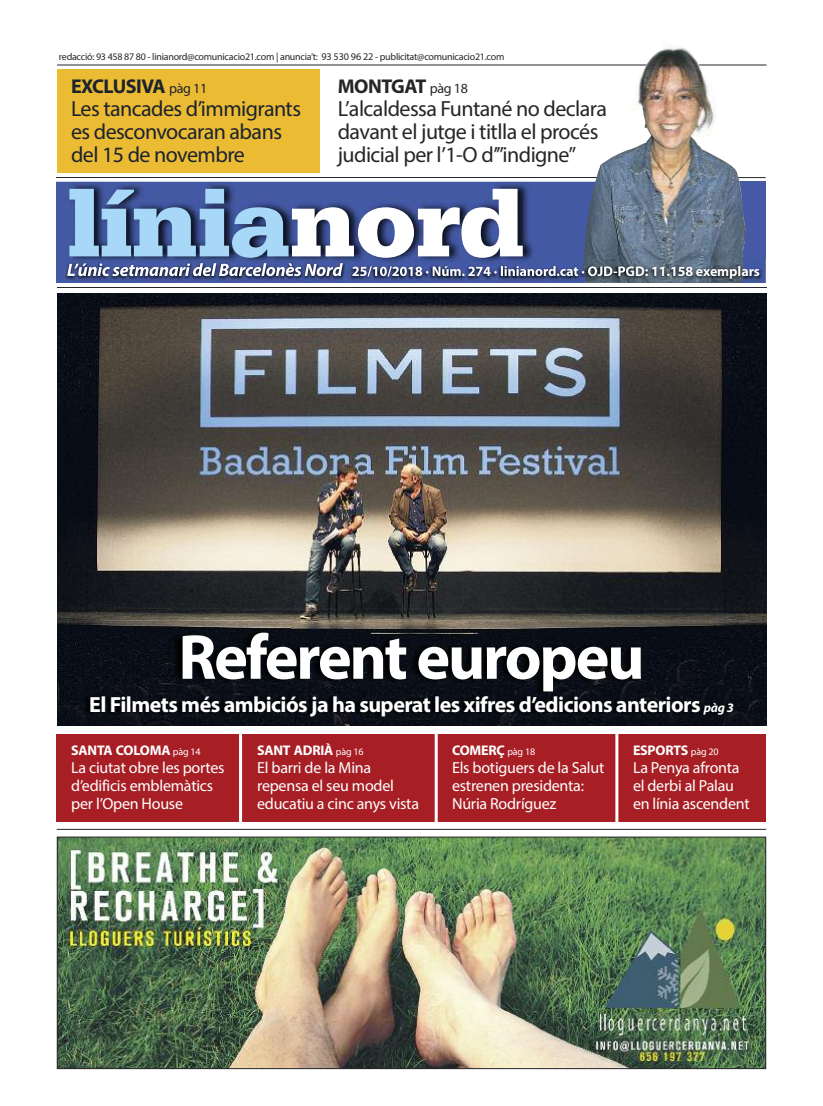
<style>
.page{position:relative;width:823px;height:1106px;background:#fff}
.page>*{position:absolute;margin:0;border:0;box-sizing:border-box;transform-origin:0 0}
.t1{font:900 100px "Serifa";letter-spacing:-.01em;color:#a7d8f7}
.t2{font:700 64px "Myriad Pro";letter-spacing:-.035em;color:#fff}
.t3{font:22px/23px "Myriad Pro";letter-spacing:-.025em;color:#272627}
.t4{font:700 22px "Myriad Pro";letter-spacing:-.025em;color:#fff}
.t5{font:22px/23px "Myriad Pro";letter-spacing:-.025em;color:#1c232d}
.t6{font:700 20px "Myriad Pro";letter-spacing:-.025em;color:#1c232d}
.t7{font:700 20px "Myriad Pro";letter-spacing:-.025em;color:#272627}
.t8{font:16px/18px "Myriad Pro";letter-spacing:-.015em;color:#fff}
.t9{font:700 14px "Myriad Pro";letter-spacing:-.015em;color:#fff}
.t10{font:10px "Myriad Pro";letter-spacing:-.025em;color:#272627}
.s1{font-size:10.2px}
.s2{font-weight:400;font-size:14px}
.s3{color:#fff}
.s4{font-style:italic;font-size:13px}
.s5{font-weight:400;font-size:10px}
</style>
<div class="page">
<img style="left:59px;top:838px;width:704px;height:229px">
<div style="left:57px;top:836px;width:708px;height:233px;border:1px solid #272627"></div>
<hr style="left:57px;top:829px;width:708px;height:1px;background:#23262b">
<div style="left:56px;top:182px;width:709px;height:101px;background:#4659a4"></div>
<hr style="left:57px;top:65px;width:709px;height:1px;background:#23262b">
<hr style="left:56px;top:177px;width:709px;height:1px;background:#23262b">
<img style="left:582px;top:47px;width:163px;height:212px">
<img style="left:626px;top:259px;width:141px;height:35px">
<img style="left:743px;top:259px;width:1px;height:24px">
<img style="left:626px;top:287px;width:140px;height:1px">
<img style="left:741px;top:259px;width:2px;height:24px">
<img style="left:56px;top:165px;width:528px;height:129px">
<img style="left:56px;top:182px;width:528px;height:101px">
<img style="left:56px;top:177px;width:528px;height:1px">
<img style="left:584px;top:165px;width:42px;height:94px">
<img style="left:362px;top:259px;width:264px;height:29px">
<img style="left:345px;top:288px;width:281px;height:6px">
<img style="left:582px;top:259px;width:44px;height:24px">
<img style="left:362px;top:266px;width:128px;height:10px">
<img style="left:60px;top:256px;width:302px;height:36px">
<img style="left:60px;top:287px;width:285px;height:1px">
<svg style="left:345px;top:287px;width:17px;height:1px"></svg>
<svg style="left:352px;top:266px;width:10px;height:10px"></svg>
<img style="left:67px;top:263px;width:118px;height:13px">
<img style="left:57px;top:294px;width:708px;height:322px">
<div style="left:57px;top:733px;width:708px;height:88px;background:#a71f25"></div>
<hr style="left:239px;top:731px;width:3px;height:93px;background:#fff">
<hr style="left:434px;top:730px;width:3px;height:92px;background:#fff">
<hr style="left:615px;top:729px;width:3px;height:95px;background:#fff">
<img style="left:765px;top:616px;width:2px;height:71px">
<img style="left:57px;top:616px;width:708px;height:71px">
<img style="left:57px;top:687px;width:710px;height:23px">
<img style="left:57px;top:710px;width:708px;height:16px">
<svg style="left:541px;top:687px;width:13px;height:4px"></svg>
<div style="left:57px;top:69px;width:262px;height:104px;background:#ecbb34"></div>
<p class="t10" style="left:59px;top:53px;width:446px">redacció: 93 458 87 80 - linianord@comunicacio21.com | anuncia’t: <span class="s1">93 530 96 22</span> - publicitat@comunicacio21.com</p>
<p class="t6" style="left:71px;top:79px;width:138px">EXCLUSIVA <span class="s2">pàg 11</span></p>
<h3 class="t5" style="left:71px;top:99px;width:231px">Les tancades d’immigrants es desconvocaran abans del 15 de novembre</h3>
<p class="t7" style="left:337px;top:79px;width:132px">MONTGAT <span class="s2">pàg 18</span></p>
<h3 class="t3" style="left:337px;top:99px;width:271px">L’alcaldessa Funtané no declara davant el jutge i titlla el procés judicial per l’1-O d’”indigne”</h3>
<h1 class="t1" style="left:67px;top:189px;width:460px">línia<span class="s3">nord</span></h1>
<h2 class="t2" style="left:178px;top:633px;width:467px">Referent europeu</h2>
<h3 class="t4" style="left:89px;top:696px;width:646px">El Filmets més ambiciós ja ha superat les xifres d’edicions anteriors <span class="s4">pàg 3</span></h3>
<p class="t9" style="left:71px;top:744px;width:131px">SANTA COLOMA <span class="s5">pàg 14</span></p>
<p class="t8" style="left:71px;top:759px;width:155px">La ciutat obre les portes d’edificis emblemàtics per l’Open House</p>
<p class="t9" style="left:257px;top:744px;width:108px">SANT ADRIÀ <span class="s5">pàg 16</span></p>
<p class="t8" style="left:257px;top:759px;width:163px">El barri de la Mina repensa el seu model educatiu a cinc anys vista</p>
<p class="t9" style="left:452px;top:744px;width:84px">COMERÇ <span class="s5">pàg 18</span></p>
<p class="t8" style="left:452px;top:759px;width:154px">Els botiguers de la Salut estrenen presidenta:<br>Núria Rodríguez</p>
<p class="t9" style="left:632px;top:744px;width:87px">ESPORTS <span class="s5">pàg 20</span></p>
<p class="t8" style="left:632px;top:759px;width:118px">La Penya afronta el derbi al Palau en línia ascendent</p>
</div>
